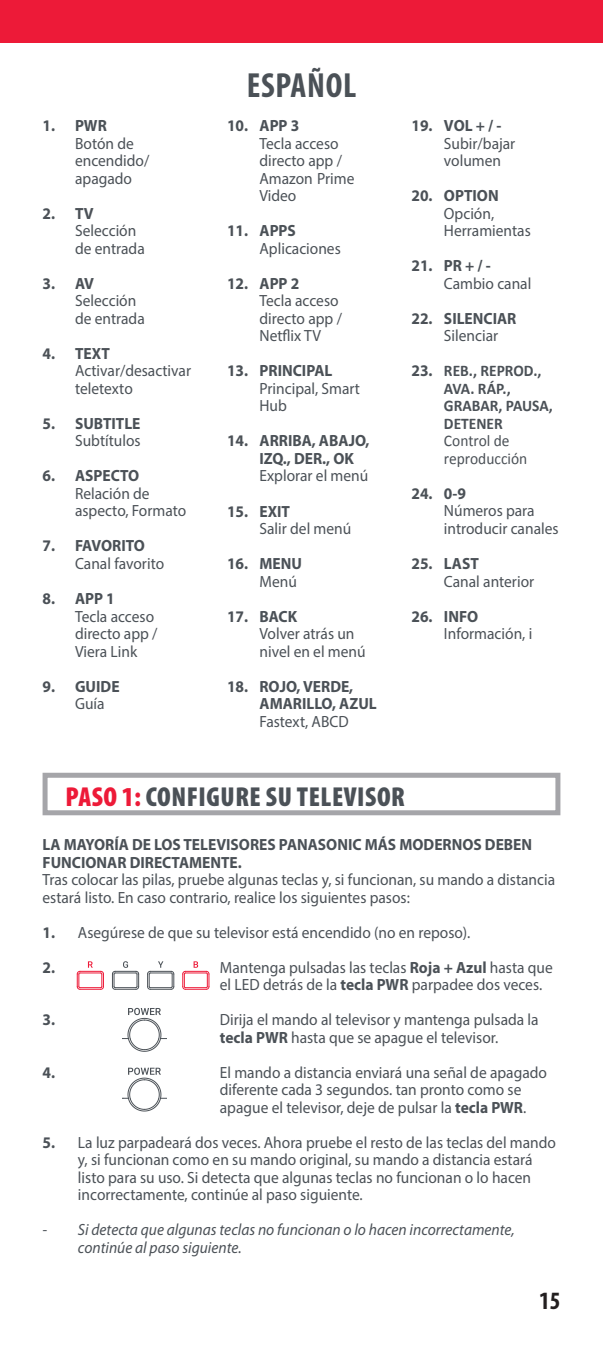
<style>
.page{position:relative;width:603px;height:1347px;background:#fff}
.page>*{position:absolute;margin:0;border:0;box-sizing:border-box;transform-origin:0 0}
.t1{font:700 condensed 35px "Myriad Pro";letter-spacing:.02em;color:#4b5157}
.t2{font:900 condensed 27.5px "Myriad Pro";letter-spacing:.02em;color:#4b5157}
.t3{font:700 condensed 25px "Myriad Pro";color:#231f20}
.t4{font:16.25px/17.5px "Myriad Pro";color:#4b5157;scale:.95 1}
.t5{font:700 16.25px/17.5px "Myriad Pro";color:#4b5157;scale:.95 1}
.t6{font:italic 16.25px/17.5px "Myriad Pro";color:#4b5157;scale:.95 1}
.t7{font:700 16.25px/17.5px "Calibri";color:#4b5157;scale:.95 1}
.t8{font:16.25px/17.5px "Calibri";color:#4b5157;scale:.95 1}
.s1{font-family:"Myriad Pro"}
.s2{color:#ed1a38}
.s3{font-weight:700}
</style>
<div class="page">
<div style="left:0;top:0;width:602px;height:43px;background:#ed1a38"></div>
<div style="left:43px;top:772px;width:517px;height:43px;border:5px solid #a5a5a9"></div>
<svg style="left:122px;top:1007px;width:44px;height:45px"></svg>
<svg style="left:122px;top:1067px;width:44px;height:44px"></svg>
<svg style="left:77px;top:961px;width:27px;height:29px"></svg>
<svg style="left:112px;top:961px;width:27px;height:29px"></svg>
<svg style="left:147px;top:961px;width:27px;height:29px"></svg>
<svg style="left:182px;top:961px;width:27px;height:29px"></svg>
<p class="t5" style="left:43px;top:117px;width:69px">1. PWR</p>
<p class="t4" style="left:75px;top:134px;width:80px">Botón de encendido/ apagado</p>
<p class="t5" style="left:43px;top:205px;width:55px">2. TV</p>
<p class="t4" style="left:75px;top:222px;width:75px">Selección de entrada</p>
<p class="t5" style="left:43px;top:275px;width:56px">3. AV</p>
<p class="t4" style="left:75px;top:292px;width:75px">Selección de entrada</p>
<p class="t5" style="left:43px;top:345px;width:72px">4. TEXT</p>
<p class="t4" style="left:75px;top:362px;width:124px">Activar/desactivar teletexto</p>
<p class="t5" style="left:43px;top:415px;width:105px">5. SUBTITLE</p>
<p class="t4" style="left:75px;top:432px;width:70px">Subtítulos</p>
<p class="t5" style="left:43px;top:467px;width:103px">6. ASPECTO</p>
<p class="t4" style="left:75px;top:484px;width:118px">Relación de aspecto, Formato</p>
<p class="t5" style="left:43px;top:537px;width:109px">7. FAVORITO</p>
<p class="t4" style="left:75px;top:554px;width:95px">Canal favorito</p>
<p class="t5" style="left:43px;top:590px;width:78px">8. APP 1</p>
<p class="t4" style="left:75px;top:607px;width:88px">Tecla acceso directo app /<br>Viera Link</p>
<p class="t5" style="left:43px;top:677px;width:82px">9. GUIDE</p>
<p class="t4" style="left:75px;top:694px;width:33px">Guía</p>
<h1 class="t1" style="left:246px;top:64px;width:111px">ESPAÑOL</h1>
<p class="t5" style="left:227px;top:117px;width:78px">10. APP 3</p>
<p class="t4" style="left:259px;top:134px;width:101px">Tecla acceso directo app /<br>Amazon Prime<br>Video</p>
<p class="t5" style="left:227px;top:222px;width:74px">11. APPS</p>
<p class="t4" style="left:259px;top:239px;width:87px">Aplicaciones</p>
<p class="t5" style="left:227px;top:275px;width:78px">12. APP 2</p>
<p class="t4" style="left:259px;top:292px;width:88px">Tecla acceso directo app /<br>Netflix TV</p>
<p class="t5" style="left:227px;top:362px;width:112px">13. PRINCIPAL</p>
<p class="t4" style="left:259px;top:379px;width:107px">Principal, Smart<br>Hub</p>
<p class="t5" style="left:259px;top:432px;width:117px;text-indent:-32px">14. ARRIBA, ABAJO,<br>IZQ., DER., OK</p>
<p class="t4" style="left:259px;top:467px;width:116px">Explorar el menú</p>
<p class="t5" style="left:227px;top:502px;width:68px">15. EXIT</p>
<p class="t4" style="left:259px;top:519px;width:98px">Salir del menú</p>
<p class="t5" style="left:227px;top:555px;width:80px">16. MENU</p>
<p class="t4" style="left:259px;top:572px;width:41px">Menú</p>
<p class="t5" style="left:227px;top:607px;width:75px">17. BACK</p>
<p class="t4" style="left:259px;top:624px;width:113px">Volver atrás un nivel en el menú</p>
<p class="t5" style="left:259px;top:677px;width:125px;text-indent:-32px">18. ROJO, VERDE,<br>AMARILLO, AZUL</p>
<p class="t4" style="left:259px;top:712px;width:95px">Fastext, ABCD</p>
<p class="t5" style="left:411px;top:117px;width:96px">19. VOL + / -</p>
<p class="t4" style="left:444px;top:134px;width:77px">Subir/bajar volumen</p>
<p class="t5" style="left:411px;top:187px;width:93px">20. OPTION</p>
<p class="t4" style="left:444px;top:204px;width:93px">Opción,<br>Herramientas</p>
<p class="t5" style="left:411px;top:257px;width:85px">21. PR + / -</p>
<p class="t4" style="left:444px;top:274px;width:93px">Cambio canal</p>
<p class="t5" style="left:411px;top:310px;width:112px">22. SILENCIAR</p>
<p class="t4" style="left:444px;top:327px;width:59px">Silenciar</p>
<p class="t7" style="left:444px;top:362px;width:116px;text-indent:-32px"><span class="s1">23.</span> REB., REPROD.,<br>AVA. RÁP.,<br>GRABAR, PAUSA,<br>DETENER</p>
<p class="t8" style="left:444px;top:432px;width:89px">Control de reproducción</p>
<p class="t5" style="left:411px;top:485px;width:59px">24. 0-9</p>
<p class="t4" style="left:444px;top:502px;width:122px">Números para introducir canales</p>
<p class="t5" style="left:411px;top:555px;width:72px">25. LAST</p>
<p class="t4" style="left:444px;top:572px;width:96px">Canal anterior</p>
<p class="t5" style="left:411px;top:607px;width:72px">26. INFO</p>
<p class="t4" style="left:444px;top:624px;width:94px">Información, i</p>
<h2 class="t2" style="left:65px;top:781px;width:341px"><span class="s2">PASO 1:</span> CONFIGURE SU TELEVISOR</h2>
<p class="t5" style="left:43px;top:836px;width:516px">LA MAYORÍA DE LOS TELEVISORES PANASONIC MÁS MODERNOS DEBEN<br>FUNCIONAR DIRECTAMENTE.</p>
<p class="t4" style="left:43px;top:870px;width:541px">Tras colocar las pilas, pruebe algunas teclas y, si funcionan, su mando a distancia estará listo. En caso contrario, realice los siguientes pasos:</p>
<p class="t4" style="left:43px;top:914px;width:452px;line-height:35px"><span class="s3">1.</span> Asegúrese de que su televisor está encendido (no en reposo).<br><span class="s3">2.</span></p>
<p class="t4" style="left:220px;top:958px;width:352px">Mantenga pulsadas las teclas <span class="s3">Roja + Azul</span> hasta que el LED detrás de la <span class="s3">tecla PWR</span> parpadee dos veces.</p>
<p class="t5" style="left:43px;top:1011px;width:15px">3.</p>
<p class="t4" style="left:220px;top:1010px;width:337px">Dirija el mando al televisor y mantenga pulsada la <span class="s3">tecla PWR</span> hasta que se apague el televisor.</p>
<p class="t5" style="left:43px;top:1063px;width:15px">4.</p>
<p class="t4" style="left:220px;top:1063px;width:346px">El mando a distancia enviará una señal de apagado diferente cada 3 segundos. tan pronto como se apague el televisor, deje de pulsar la <span class="s3">tecla PWR</span>.</p>
<p class="t4" style="left:78px;top:1133px;width:504px;text-indent:-35px"><span class="s3">5.</span> La luz parpadeará dos veces. Ahora pruebe el resto de las teclas del mando y, si funcionan como en su mando original, su mando a distancia estará listo para su uso. Si detecta que algunas teclas no funcionan o lo hacen incorrectamente, continúe al paso siguiente.</p>
<p class="t6" style="left:78px;top:1221px;width:461px;text-indent:-35px">- Si detecta que algunas teclas no funcionan o lo hacen incorrectamente, continúe al paso siguiente.</p>
<h3 class="t3" style="left:539px;top:1285px;width:23px">15</h3>
</div>
